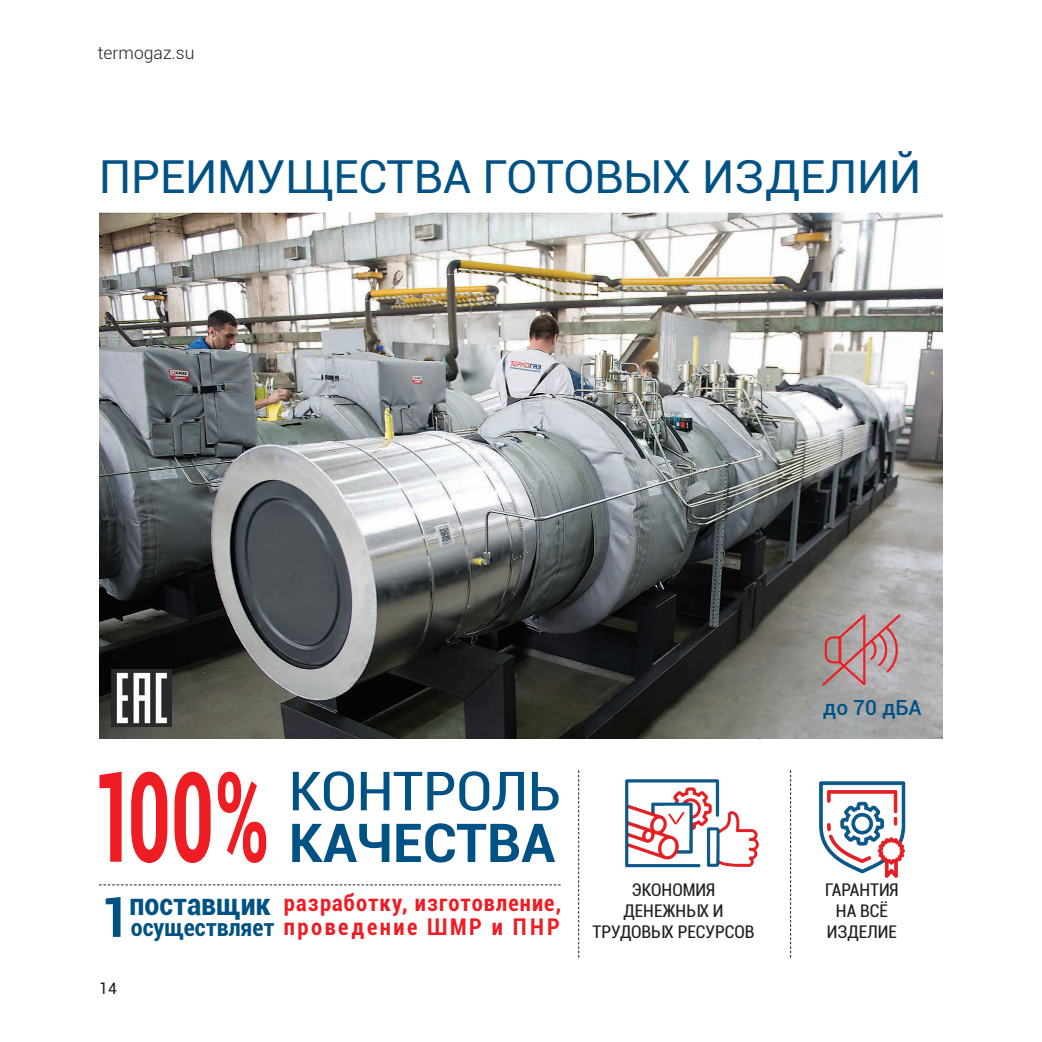
<style>
.page{position:relative;width:1042px;height:1042px;background:#fff}
.page>*{position:absolute;margin:0;border:0;box-sizing:border-box;transform-origin:0 0}
.t1{font:700 condensed 55.3px "Roboto";color:#005285}
.t2{font:45.5px "Roboto";color:#005285}
.t3{font:700 condensed 30.45px "Roboto";color:#005285}
.t4{font:700 condensed 23.1px "Roboto";letter-spacing:.11em;color:#ee1d23}
.t5{font:700 condensed 23.1px "Roboto";letter-spacing:.05em;color:#ee1d23}
.t6{font:500 20.82px "Roboto";color:#005285}
.t7{font:condensed 17.5px/21px "Roboto";color:#231f20;text-align:center}
.t8{font:300 17.5px "Roboto";color:#231f20}
.t9{font:15.75px "Roboto";color:#231f20}
.s1{font-size:24.15px;color:#005285}
</style>
<div class="page">
<img style="left:99px;top:212px;width:844px;height:526px">
<svg style="left:820px;top:610px;width:82px;height:78px;background:#b49697"></svg>
<img style="left:819px;top:781px;width:87px;height:97px">
<img style="left:625px;top:779px;width:134px;height:89px">
<svg style="left:292px;top:823px;width:263px;height:39px"></svg>
<svg style="left:99px;top:772px;width:167px;height:91px"></svg>
<svg style="left:99px;top:884px;width:462px;height:1px"></svg>
<svg style="left:578px;top:770px;width:1px;height:187px"></svg>
<svg style="left:790px;top:770px;width:1px;height:187px"></svg>
<img style="left:112px;top:670px;width:59px;height:56px">
<svg style="left:293px;top:771px;width:266px;height:40px"></svg>
<p class="t8" style="left:98px;top:41px;width:98px">termogaz.su</p>
<p class="t2" style="left:99px;top:145px;width:823px">ПРЕИМУЩЕСТВА ГОТОВЫХ ИЗДЕЛИЙ</p>
<p class="t6" style="left:823px;top:693px;width:100px">до 70 дБА</p>
<p class="t1" style="left:101px;top:878px;width:31px">1</p>
<p class="t5" style="left:284px;top:887px;width:279px">разработку, изготовление,</p>
<p class="t3" style="left:130px;top:882px;width:143px">поставщик</p>
<p class="t4" style="left:131px;top:911px;width:430px"><span class="s1">осуществляет</span> проведение ШМР и ПНР</p>
<p class="t9" style="left:99px;top:977px;width:19px">14</p>
<p class="t7" style="left:592px;top:878px;width:164px">ЭКОНОМИЯ<br>ДЕНЕЖНЫХ И<br>ТРУДОВЫХ РЕСУРСОВ</p>
<p class="t7" style="left:825px;top:878px;width:75px">ГАРАНТИЯ<br>НА ВСЁ<br>ИЗДЕЛИЕ</p>
</div>
